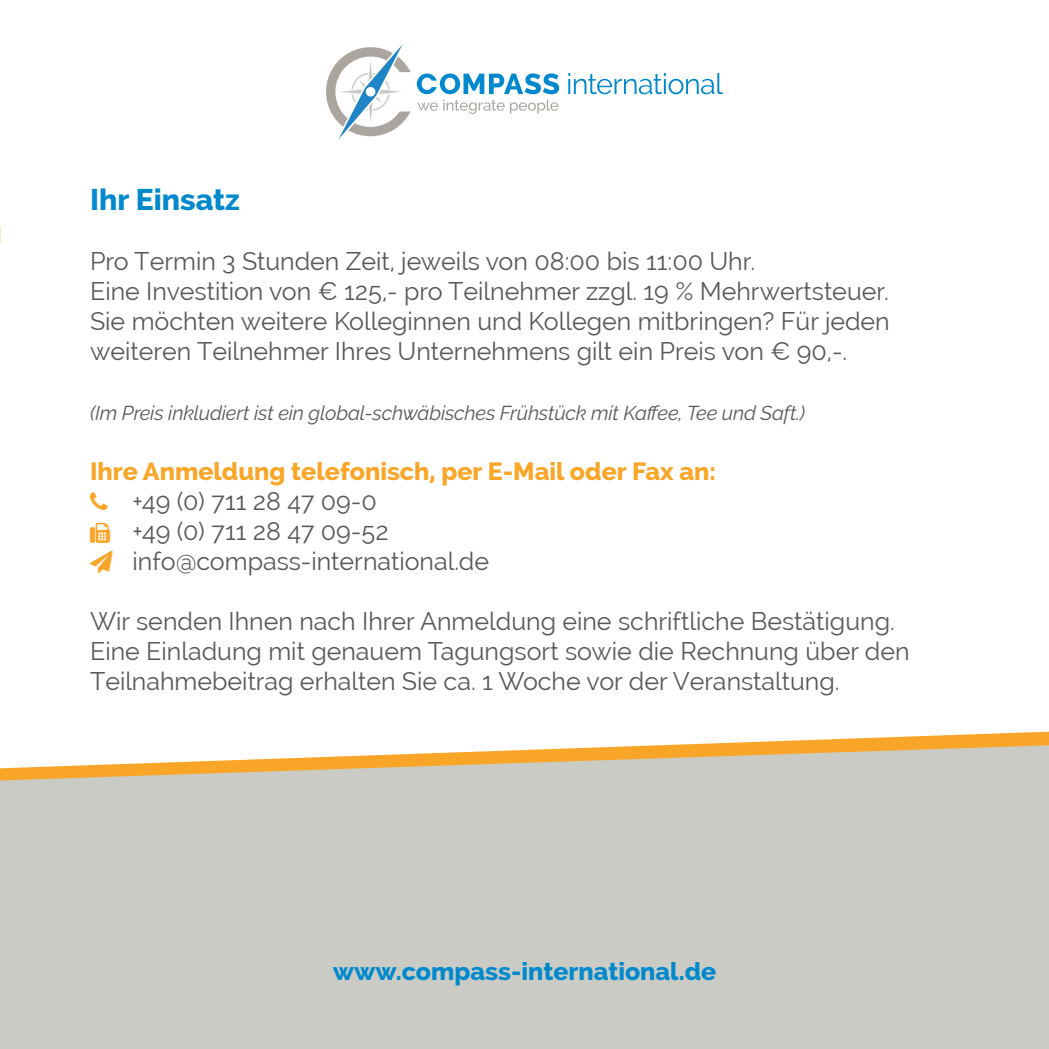
<style>
.page{position:relative;width:1049px;height:1049px;background:#fff}
.page>*{position:absolute;margin:0;border:0;box-sizing:border-box;transform-origin:0 0}
.t1{font:800 30px "Raleway";color:#0089cd}
.t2{font:25px/30px "Raleway";color:#57585a}
.t3{font:800 25px "Raleway";color:#f9a628}
.t4{font:800 25px "Raleway";color:#0089cd}
.t5{font:italic 20px "Raleway";letter-spacing:-.01em;color:#57585a}
.s1{color:#f9a628}
</style>
<div class="page">
<svg style="left:326px;top:45px;width:85px;height:94px"></svg>
<svg style="left:568px;top:73px;width:155px;height:21px"></svg>
<svg style="left:417px;top:73px;width:142px;height:41px"></svg>
<img style="left:0;top:0;width:1px;height:340px">
<div style="left:0;top:243px;width:9px;height:806px;background:#fff"></div>
<svg style="left:669px;top:732px;width:380px;height:13px"></svg>
<div style="left:0;top:745px;width:1049px;height:304px;background:#cacbc4"></div>
<p class="t1" style="left:90px;top:182px;width:151px">Ihr Einsatz</p>
<p class="t2" style="left:90px;top:246px;width:801px">Pro Termin 3 Stunden Zeit, jeweils von 08:00 bis 11:00 Uhr.<br>Eine Investition von € 125,- pro Teilnehmer zzgl. 19 % Mehrwertsteuer.<br>Sie möchten weitere Kolleginnen und Kollegen mitbringen? Für jeden weiteren Teilnehmer Ihres Unternehmens gilt ein Preis von € 90,-.</p>
<p class="t5" style="left:90px;top:401px;width:717px">(Im Preis inkludiert ist ein global-schwäbisches Frühstück mit Kaffee, Tee und Saft.)</p>
<p class="t3" style="left:90px;top:457px;width:627px">Ihre Anmeldung telefonisch, per E-Mail oder Fax an:</p>
<p class="t2" style="left:133px;top:486px;width:258px">+49 (0) 711 28 47 09-0 +49 (0) 711 28 47 09-52</p>
<p class="t2" style="left:90px;top:546px;width:401px"><span class="s1">➢</span> info@compass-international.de</p>
<p class="t2" style="left:90px;top:606px;width:821px">Wir senden Ihnen nach Ihrer Anmeldung eine schriftliche Bestätigung.<br>Eine Einladung mit genauem Tagungsort sowie die Rechnung über den<br>Teilnahmebeitrag erhalten Sie ca. 1 Woche vor der Veranstaltung.</p>
<p class="t4" style="left:333px;top:957px;width:385px">www.compass-international.de</p>
</div>
